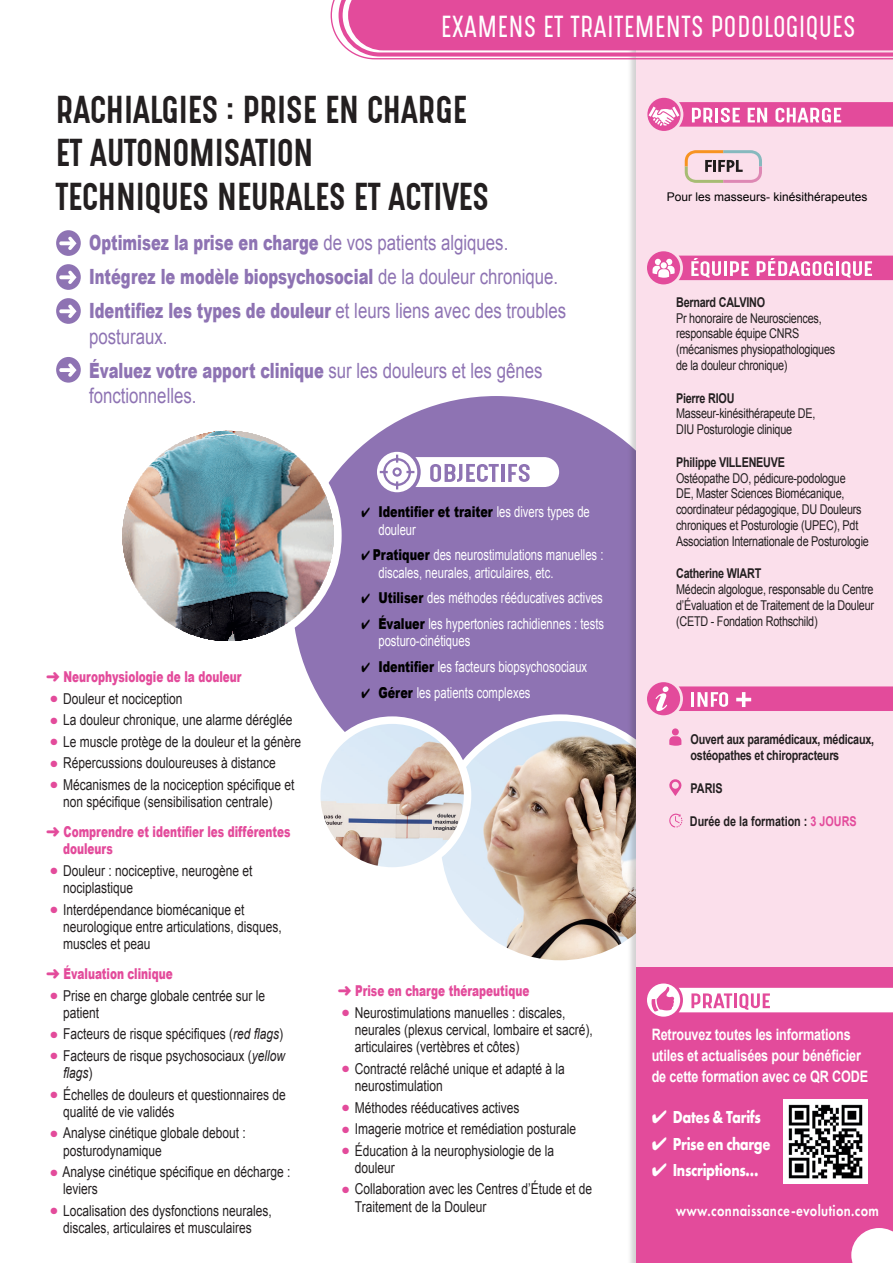
<style>
.page{position:relative;width:893px;height:1263px;background:#fff}
.page>*{position:absolute;margin:0;border:0;box-sizing:border-box;transform-origin:0 0}
.t1{font:33px/43.5px "Gotcha Gothic";color:#231f20}
.t2{font:300 25.8px "Gotcha Gothic";color:#fff}
.t3{font:900 21px/34px "Arial";color:#8e73b3;scale:.7 1}
.t4{font:21px/34px "Arial";color:#8e73b3;scale:.8 1}
.t5{font:700 18px "Futura PT";letter-spacing:-.02em;color:#fff;scale:.8 1}
.t6{font:600 16.5px "Futura PT";letter-spacing:.025em;color:#fff;scale:.8 1}
.t7{font:700 15.75px/21px "Arial";letter-spacing:-.01em;color:#fff;scale:.8 1}
.t8{font:15px/17.2px "Arial";color:#231f20;scale:.8 1}
.t9{font:15px/17.2px "Arial";color:#fff;scale:.75 1}
.t10{font:900 15px/17.2px "Arial";color:#e34b9b;scale:.7 1}
.t11{font:13.5px/15.8px "Arial";letter-spacing:-.02em;color:#231f20;scale:.8 1}
.t12{font:700 13.5px/15.8px "Arial";letter-spacing:-.02em;color:#231f20;scale:.8 1}
.t13{font:700 13.5px "Arial";color:#231f20;scale:.8 1}
.t14{font:12px "Arial";color:#000}
.s1{font-weight:400}
.s2{font-weight:900}
.s3{color:#e34b9b}
.s4{font-style:italic}
.s5{color:#000}
.s6{font-weight:900;color:#000}
</style>
<div class="page">
<div style="left:292px;top:396px;width:408px;height:402px;background:#8e73b3;border-radius:50%"></div>
<img style="left:437px;top:718px;width:246px;height:246px;border-radius:123px">
<img style="left:317px;top:720px;width:151px;height:151px;border-radius:75px">
<div style="left:313px;top:716px;width:158px;height:159px;border:8px solid #fff;border-radius:50%"></div>
<div style="left:627px;top:0;width:266px;height:1263px;background:#231f20;opacity:.2"></div>
<div style="left:636px;top:0;width:257px;height:1263px;background:#fbdfeb"></div>
<svg style="left:331px;top:0;width:562px;height:59px;background:#e55aa3"></svg>
<div style="left:647px;top:251px;width:33px;height:33px;background:#e34b9b;border-radius:50%"></div>
<svg style="left:652px;top:256px;width:241px;height:24px;background:#ea7db7"></svg>
<svg style="left:685px;top:150px;width:77px;height:33px"></svg>
<div style="left:56px;top:230px;width:25px;height:26px;background:#8e73b3;border-radius:50%"></div>
<svg style="left:59px;top:237px;width:18px;height:13px"></svg>
<div style="left:56px;top:264px;width:25px;height:26px;background:#8e73b3;border-radius:50%"></div>
<svg style="left:59px;top:271px;width:18px;height:13px"></svg>
<div style="left:56px;top:298px;width:25px;height:26px;background:#8e73b3;border-radius:50%"></div>
<svg style="left:59px;top:305px;width:18px;height:13px"></svg>
<div style="left:56px;top:357px;width:25px;height:26px;background:#8e73b3;border-radius:50%"></div>
<svg style="left:59px;top:363px;width:18px;height:14px"></svg>
<div style="left:636px;top:967px;width:257px;height:296px;background:#e34b9b"></div>
<svg style="left:851px;top:1228px;width:42px;height:35px"></svg>
<svg style="left:669px;top:813px;width:13px;height:14px"></svg>
<svg style="left:669px;top:736px;width:12px;height:10px"></svg>
<div style="left:672px;top:728px;width:7px;height:7px;background:#e34b9b;border-radius:50%"></div>
<svg style="left:669px;top:779px;width:13px;height:17px"></svg>
<div style="left:647px;top:98px;width:34px;height:33px;background:#e34b9b;border-radius:50%"></div>
<svg style="left:648px;top:102px;width:245px;height:25px;background:#e976b2"></svg>
<div style="left:647px;top:682px;width:33px;height:33px;background:#e34b9b;border-radius:50%"></div>
<svg style="left:679px;top:686px;width:214px;height:25px;background:#e55ca4"></svg>
<svg style="left:655px;top:686px;width:14px;height:25px"></svg>
<svg style="left:647px;top:983px;width:33px;height:34px"></svg>
<svg style="left:651px;top:987px;width:242px;height:25px;background:#f9dceb"></svg>
<svg style="left:377px;top:452px;width:40px;height:40px"></svg>
<svg style="left:380px;top:455px;width:179px;height:34px"></svg>
<img style="left:784px;top:1099px;width:84px;height:84px">
<div style="left:115px;top:422px;width:227px;height:227px;background:#fff;border-radius:50%"></div>
<img style="left:123px;top:430px;width:210px;height:211px">
<h2 class="t2" style="left:441px;top:7px;width:417px">EXAMENS ET TRAITEMENTS PODOLOGIQUES</h2>
<h1 class="t1" style="left:56px;top:87px;width:435px">RACHIALGIES : PRISE EN CHARGE<br>ET AUTONOMISATION<br>TECHNIQUES NEURALES ET ACTIVES</h1>
<h3 class="t3" style="left:89px;top:225px;width:683px">Optimisez la prise en charge <span class="s1">de vos patients algiques.<br></span>Intégrez le modèle biopsychosocial <span class="s1">de la douleur chronique.<br></span>Identifiez les types de douleur <span class="s1">et leurs liens avec des troubles</span></h3>
<h3 class="t4" style="left:89px;top:320px;width:568px">posturaux.<br><span class="s2">Évaluez votre apport clinique</span> sur les douleurs et les gênes</h3>
<h3 class="t4" style="left:89px;top:379px;width:136px">fonctionnelles.</h3>
<p class="t10" style="left:46px;top:668px;width:281px">➜ Neurophysiologie de la douleur</p>
<p class="t8" style="left:50px;top:690px;width:167px"><span class="s3">●</span> Douleur et nociception</p>
<p class="t8" style="left:50px;top:712px;width:304px"><span class="s3">●</span> La douleur chronique, une alarme déréglée</p>
<p class="t8" style="left:50px;top:733px;width:315px"><span class="s3">●</span> Le muscle protège de la douleur et la génère</p>
<p class="t8" style="left:50px;top:755px;width:283px"><span class="s3">●</span> Répercussions douloureuses à distance</p>
<p class="t8" style="left:63px;top:776px;width:291px;text-indent:-13px"><span class="s3">●</span> Mécanismes de la nociception spécifique et non spécifique (sensibilisation centrale)</p>
<p class="t10" style="left:63px;top:823px;width:327px;text-indent:-17px">➜ Comprendre et identifier les différentes douleurs</p>
<p class="t8" style="left:63px;top:862px;width:238px;text-indent:-13px"><span class="s3">●</span> Douleur : nociceptive, neurogène et nociplastique</p>
<p class="t8" style="left:63px;top:901px;width:275px;text-indent:-13px"><span class="s3">●</span> Interdépendance biomécanique et neurologique entre articulations, disques, muscles et peau</p>
<p class="t10" style="left:46px;top:965px;width:182px">➜ Évaluation clinique</p>
<p class="t8" style="left:63px;top:987px;width:254px;text-indent:-13px"><span class="s3">●</span> Prise en charge globale centrée sur le patient</p>
<p class="t8" style="left:50px;top:1026px;width:293px"><span class="s3">●</span> Facteurs de risque spécifiques (<span class="s4">red flags</span>)</p>
<p class="t8" style="left:63px;top:1047px;width:279px;text-indent:-13px"><span class="s3">●</span> Facteurs de risque psychosociaux (<span class="s4">yellow flags</span>)</p>
<p class="t8" style="left:63px;top:1086px;width:280px;text-indent:-13px"><span class="s3">●</span> Échelles de douleurs et questionnaires de qualité de vie validés</p>
<p class="t8" style="left:63px;top:1125px;width:230px;text-indent:-13px"><span class="s3">●</span> Analyse cinétique globale debout : posturodynamique</p>
<p class="t8" style="left:63px;top:1163px;width:286px;text-indent:-13px"><span class="s3">●</span> Analyse cinétique spécifique en décharge : leviers</p>
<p class="t8" style="left:50px;top:1202px;width:278px;text-align:center"><span class="s3">●</span> Localisation des dysfonctions neurales, discales, articulaires et musculaires</p>
<p class="t9" style="left:378px;top:504px;width:283px;text-indent:-17px"><span class="s5">✔</span> <span class="s6">Identifier et traiter</span> les divers types de douleur</p>
<p class="t9" style="left:378px;top:547px;width:302px;text-indent:-17px"><span class="s5">✔</span> <span class="s6">Pratiquer</span> des neurostimulations manuelles : discales, neurales, articulaires, etc.</p>
<p class="t9" style="left:361px;top:590px;width:323px"><span class="s5">✔</span> <span class="s6">Utiliser</span> des méthodes rééducatives actives</p>
<p class="t9" style="left:378px;top:615px;width:302px;text-indent:-17px"><span class="s5">✔</span> <span class="s6">Évaluer</span> les hypertonies rachidiennes : tests posturo-cinétiques</p>
<p class="t9" style="left:361px;top:658px;width:303px"><span class="s5">✔</span> <span class="s6">Identifier</span> les facteurs biopsychosociaux</p>
<p class="t9" style="left:361px;top:684px;width:227px"><span class="s5">✔</span> <span class="s6">Gérer</span> les patients complexes</p>
<p class="t10" style="left:338px;top:982px;width:275px">➜ Prise en charge thérapeutique</p>
<p class="t8" style="left:355px;top:1004px;width:299px;text-indent:-13px"><span class="s3">●</span> Neurostimulations manuelles : discales, neurales (plexus cervical, lombaire et sacré), articulaires (vertèbres et côtes)</p>
<p class="t8" style="left:355px;top:1060px;width:264px;text-indent:-13px"><span class="s3">●</span> Contracté relâché unique et adapté à la neurostimulation</p>
<p class="t8" style="left:342px;top:1099px;width:223px"><span class="s3">●</span> Méthodes rééducatives actives</p>
<p class="t8" style="left:342px;top:1120px;width:294px"><span class="s3">●</span> Imagerie motrice et remédiation posturale</p>
<p class="t8" style="left:355px;top:1142px;width:251px;text-indent:-13px"><span class="s3">●</span> Éducation à la neurophysiologie de la douleur</p>
<p class="t8" style="left:355px;top:1181px;width:298px;text-indent:-13px"><span class="s3">●</span> Collaboration avec les Centres d’Étude et de<br>Traitement de la Douleur</p>
<p class="t14" style="left:667px;top:189px;width:202px">Pour les masseurs- kinésithérapeutes</p>
<p class="t12" style="left:676px;top:295px;width:113px">Bernard CALVINO</p>
<p class="t11" style="left:676px;top:310px;width:200px">Pr honoraire de Neurosciences, responsable équipe CNRS (mécanismes physiopathologiques de la douleur chronique)</p>
<p class="t12" style="left:676px;top:390px;width:75px">Pierre RIOU</p>
<p class="t11" style="left:676px;top:406px;width:176px">Masseur-kinésithérapeute DE,<br>DIU Posturologie clinique</p>
<p class="t12" style="left:676px;top:455px;width:138px">Philippe VILLENEUVE</p>
<p class="t11" style="left:676px;top:470px;width:243px">Ostéopathe DO, pédicure-podologue<br>DE, Master Sciences Biomécanique, coordinateur pédagogique, DU Douleurs chroniques et Posturologie (UPEC), Pdt Association Internationale de Posturologie</p>
<p class="t12" style="left:676px;top:566px;width:108px">Catherine WIART</p>
<p class="t11" style="left:676px;top:582px;width:249px;text-align:justify">Médecin algologue, responsable du Centre d’Évaluation et de Traitement de la Douleur (CETD - Fondation Rothschild)</p>
<p class="t12" style="left:690px;top:732px;width:231px">Ouvert aux paramédicaux, médicaux, ostéopathes et chiropracteurs</p>
<p class="t12" style="left:690px;top:781px;width:42px">PARIS</p>
<p class="t13" style="left:690px;top:812px;width:210px">Durée de la formation : <span class="s3">3 JOURS</span></p>
<p class="t7" style="left:652px;top:1025px;width:272px">Retrouvez toutes les informations utiles et actualisées pour bénéficier de cette formation avec ce QR CODE</p>
<p class="t5" style="left:652px;top:1105px;width:138px">✔ Dates &amp; Tarifs</p>
<p class="t5" style="left:652px;top:1132px;width:150px">✔ Prise en charge</p>
<p class="t5" style="left:652px;top:1159px;width:135px">✔ Inscriptions…</p>
<p class="t6" style="left:676px;top:1200px;width:256px">www.connaissance-evolution.com</p>
</div>
